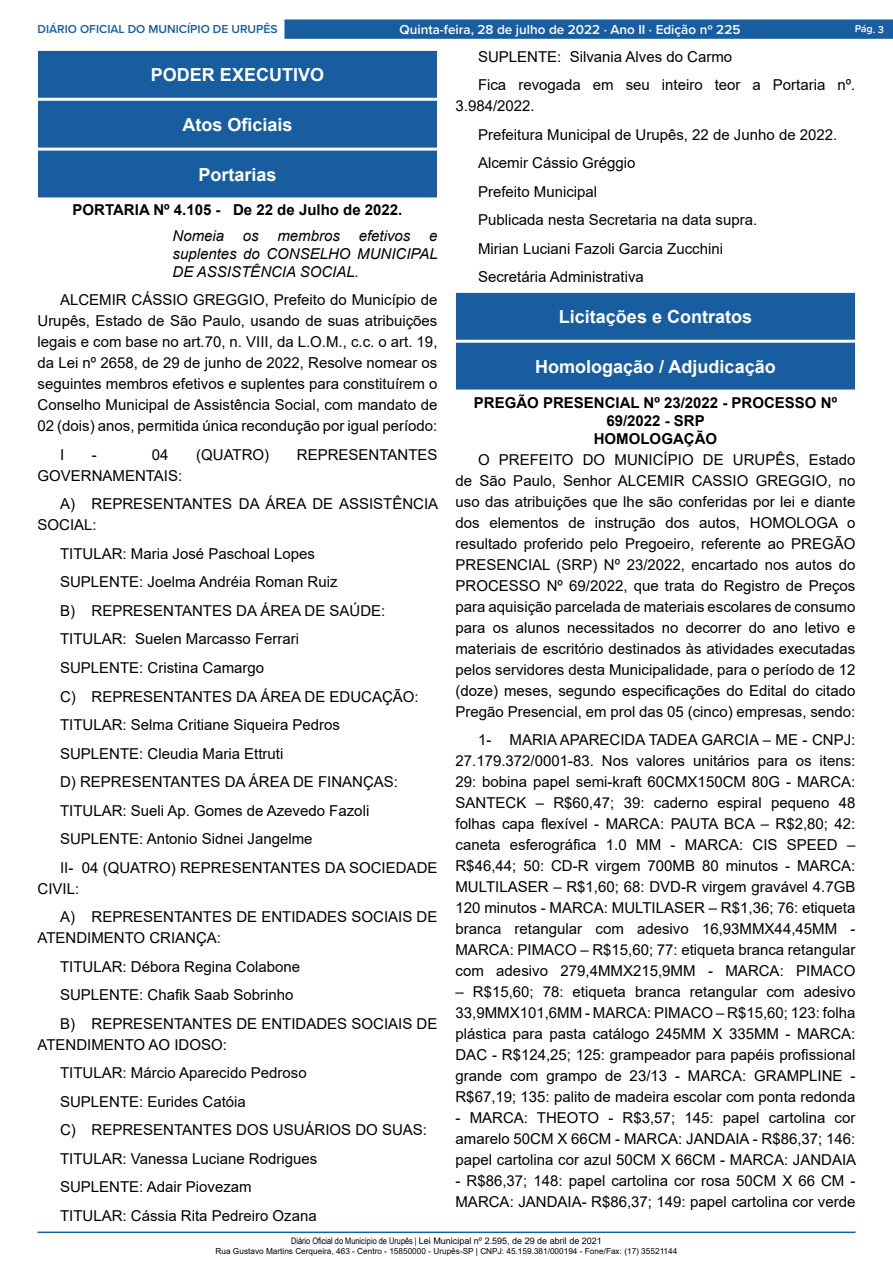
<style>
.page{position:relative;width:893px;height:1263px;background:#fff}
.page>*{position:absolute;margin:0;border:0;box-sizing:border-box;transform-origin:0 0}
.t1{font:700 18px "Arial";color:#fff}
._2_-_Corpo{font:15px/21px "Arial";color:#000}
._1_-_Cabeçalho{font:700 15px/18px "Arial";color:#000;text-align:center}
._3_-_Ementa{font:italic 15px/18px "Arial";color:#000;text-align:justify}
.t2{font:600 13.5px "Proxima Nova";color:#fff}
.t3{font:600 12px "Proxima Nova";color:#185da0}
.t4{font:600 10.5px "Proxima Nova";color:#fff}
.t5{font:9px "Arial";color:#000}
.t6{font:8.25px "Arial";color:#000}
.s1{font-family:"Arial Narrow"}
</style>
<div class="page">
<hr style="left:38px;top:1231px;width:817px;height:2px;background:#185da0">
<div style="left:284px;top:19px;width:609px;height:20px;background:#185da0;border:1px solid #185da0"></div>
<div style="left:39px;top:51px;width:397px;height:46px;background:#185da0"></div>
<div style="left:38px;top:51px;width:399px;height:47px;border:1px solid #185da0"></div>
<div style="left:39px;top:101px;width:397px;height:46px;background:#185da0"></div>
<div style="left:38px;top:101px;width:399px;height:47px;border:1px solid #185da0"></div>
<div style="left:39px;top:151px;width:397px;height:46px;background:#185da0"></div>
<div style="left:456px;top:293px;width:398px;height:46px;background:#185da0"></div>
<div style="left:456px;top:293px;width:399px;height:47px;border:1px solid #185da0"></div>
<div style="left:456px;top:343px;width:398px;height:46px;background:#185da0"></div>
<p class="t3" style="left:38px;top:20px;width:242px">DIÁRIO OFICIAL DO MUNICÍPIO DE URUPÊS</p>
<p class="t2" style="left:399px;top:19px;width:342px">Quinta-feira, 28 de julho de 2022 ⋅ Ano II ⋅ Edição nº 225</p>
<p class="t4" style="left:855px;top:21px;width:31px;rotate:2deg">Pág. 3</p>
<p class="t1" style="left:151px;top:62px;width:175px">PODER EXECUTIVO</p>
<p class="t1" style="left:182px;top:112px;width:112px">Atos Oficiais</p>
<p class="t1" style="left:198px;top:162px;width:80px">Portarias</p>
<p class="_1_-_Cabeçalho" style="left:73px;top:201px;width:331px">PORTARIA Nº 4.105 - De 22 de Julho de 2022.</p>
<p class="_3_-_Ementa" style="left:172px;top:227px;width:267px">Nomeia os membros efetivos e suplentes do CONSELHO MUNICIPAL DE ASSISTÊNCIA SOCIAL.</p>
<p class="_2_-_Corpo" style="left:38px;top:290px;width:401px;text-align:justify;text-indent:22px">ALCEMIR CÁSSIO GREGGIO, Prefeito do Município de Urupês, Estado de São Paulo, usando de suas atribuições legais e com base no art.70, n. VIII, da L.O.M., c.c. o art. 19, da Lei nº 2658, de 29 de junho de 2022, Resolve nomear os seguintes membros efetivos e suplentes para constituírem o Conselho Municipal de Assistência Social, com mandato de 02 (dois) anos, permitida única recondução por igual período:</p>
<p class="_2_-_Corpo" style="left:60px;top:444px;width:6px">I</p>
<p class="_2_-_Corpo" style="left:92px;top:444px;width:6px">-</p>
<p class="_2_-_Corpo" style="left:152px;top:444px;width:18px">04</p>
<p class="_2_-_Corpo" style="left:196px;top:444px;width:75px">(QUATRO)</p>
<p class="_2_-_Corpo" style="left:297px;top:444px;width:142px">REPRESENTANTES</p>
<p class="_2_-_Corpo" style="left:38px;top:465px;width:146px">GOVERNAMENTAIS:</p>
<p class="_2_-_Corpo" style="left:38px;top:494px;width:402px;text-indent:22px">A) REPRESENTANTES DA ÁREA DE ASSISTÊNCIA<br>SOCIAL:</p>
<p class="_2_-_Corpo" style="left:60px;top:543px;width:257px">TITULAR: Maria José Paschoal Lopes</p>
<p class="_2_-_Corpo" style="left:60px;top:572px;width:279px">SUPLENTE: Joelma Andréia Roman Ruiz</p>
<p class="_2_-_Corpo" style="left:60px;top:600px;width:327px">B) REPRESENTANTES DA ÁREA DE SAÚDE:</p>
<p class="_2_-_Corpo" style="left:60px;top:629px;width:241px">TITULAR: Suelen Marcasso Ferrari</p>
<p class="_2_-_Corpo" style="left:60px;top:657px;width:206px">SUPLENTE: Cristina Camargo</p>
<p class="_2_-_Corpo" style="left:60px;top:686px;width:360px">C) REPRESENTANTES DA ÁREA DE EDUCAÇÃO:</p>
<p class="_2_-_Corpo" style="left:60px;top:714px;width:282px">TITULAR: Selma Critiane Siqueira Pedros</p>
<p class="_2_-_Corpo" style="left:60px;top:743px;width:225px">SUPLENTE: Cleudia Maria Ettruti</p>
<p class="_2_-_Corpo" style="left:60px;top:771px;width:340px">D) REPRESENTANTES DA ÁREA DE FINANÇAS:</p>
<p class="_2_-_Corpo" style="left:60px;top:800px;width:311px">TITULAR: Sueli Ap. Gomes de Azevedo Fazoli</p>
<p class="_2_-_Corpo" style="left:60px;top:828px;width:254px">SUPLENTE: Antonio Sidnei Jangelme</p>
<p class="_2_-_Corpo" style="left:38px;top:857px;width:401px;text-indent:22px">II- 04 (QUATRO) REPRESENTANTES DA SOCIEDADE<br>CIVIL:</p>
<p class="_2_-_Corpo" style="left:38px;top:906px;width:401px;text-indent:22px">A) REPRESENTANTES DE ENTIDADES SOCIAIS DE<br>ATENDIMENTO CRIANÇA:</p>
<p class="_2_-_Corpo" style="left:60px;top:956px;width:242px">TITULAR: Débora Regina Colabone</p>
<p class="_2_-_Corpo" style="left:60px;top:984px;width:235px">SUPLENTE: Chafik Saab Sobrinho</p>
<p class="_2_-_Corpo" style="left:38px;top:1013px;width:401px;text-indent:22px">B) REPRESENTANTES DE ENTIDADES SOCIAIS DE<br>ATENDIMENTO AO IDOSO:</p>
<p class="_2_-_Corpo" style="left:60px;top:1062px;width:248px">TITULAR: Márcio Aparecido Pedroso</p>
<p class="_2_-_Corpo" style="left:60px;top:1091px;width:187px">SUPLENTE: Eurides Catóia</p>
<p class="_2_-_Corpo" style="left:60px;top:1119px;width:369px">C) REPRESENTANTES DOS USUÁRIOS DO SUAS:</p>
<p class="_2_-_Corpo" style="left:60px;top:1148px;width:259px">TITULAR: Vanessa Luciane Rodrigues</p>
<p class="_2_-_Corpo" style="left:60px;top:1176px;width:193px">SUPLENTE: Adair Piovezam</p>
<p class="_2_-_Corpo" style="left:60px;top:1205px;width:258px">TITULAR: Cássia Rita Pedreiro Ozana</p>
<p class="_2_-_Corpo" style="left:478px;top:46px;width:256px">SUPLENTE: Silvania Alves do Carmo</p>
<p class="_2_-_Corpo" style="left:455px;top:74px;width:401px;text-indent:22px">Fica revogada em seu inteiro teor a Portaria nº.<br>3.984/2022.</p>
<p class="_2_-_Corpo" style="left:478px;top:124px;width:361px">Prefeitura Municipal de Urupês, 22 de Junho de 2022.</p>
<p class="_2_-_Corpo" style="left:478px;top:152px;width:159px">Alcemir Cássio Gréggio</p>
<p class="_2_-_Corpo" style="left:478px;top:181px;width:121px">Prefeito Municipal</p>
<p class="_2_-_Corpo" style="left:478px;top:209px;width:281px">Publicada nesta Secretaria na data supra.</p>
<p class="_2_-_Corpo" style="left:478px;top:238px;width:247px">Mirian Luciani Fazoli Garcia Zucchini</p>
<p class="_2_-_Corpo" style="left:478px;top:266px;width:167px">Secretária Administrativa</p>
<p class="t1" style="left:559px;top:304px;width:195px">Licitações e Contratos</p>
<p class="t1" style="left:535px;top:354px;width:242px">Homologação / Adjudicação</p>
<p class="_1_-_Cabeçalho" style="left:474px;top:393px;width:365px">PREGÃO PRESENCIAL Nº 23/2022 - PROCESSO Nº<br>69/2022 - SRP</p>
<p class="_1_-_Cabeçalho" style="left:594px;top:429px;width:125px">HOMOLOGAÇÃO</p>
<p class="_2_-_Corpo" style="left:455px;top:449px;width:401px;text-align:justify;text-indent:22px">O PREFEITO DO MUNICÍPIO DE URUPÊS, Estado de São Paulo, Senhor ALCEMIR CASSIO GREGGIO, no uso das atribuições que lhe são conferidas por lei e diante dos elementos de instrução dos autos, HOMOLOGA o resultado proferido pelo Pregoeiro, referente ao PREGÃO PRESENCIAL (SRP) Nº 23/2022, encartado nos autos do PROCESSO Nº 69/2022, que trata do Registro de Preços para aquisição parcelada de materiais escolares de consumo para os alunos necessitados no decorrer do ano letivo e materiais de escritório destinados às atividades executadas pelos servidores desta Municipalidade, para o período de 12 (doze) meses, segundo especificações do Edital do citado Pregão Presencial, em prol das 05 (cinco) empresas, sendo:</p>
<p class="_2_-_Corpo" style="left:455px;top:729px;width:401px;text-align:justify;text-indent:22px">1- MARIA APARECIDA TADEA GARCIA – ME - CNPJ:<br>27.179.372/0001-83. Nos valores unitários para os itens:<br>29: bobina papel semi-kraft 60CMX150CM 80G - MARCA:<br>SANTECK – R$60,47; 39: caderno espiral pequeno 48 folhas capa flexível - MARCA: PAUTA BCA – R$2,80; 42: caneta esferográfica 1.0 MM - MARCA: CIS SPEED – R$46,44; 50: CD-R virgem 700MB 80 minutos - MARCA:<br>MULTILASER – R$1,60; 68: DVD-R virgem gravável 4.7GB 120 minutos - MARCA: MULTILASER – R$1,36; 76: etiqueta branca retangular com adesivo 16,93MMX44,45MM - MARCA: PIMACO – R$15,60; 77: etiqueta branca retangular com adesivo 279,4MMX215,9MM - MARCA: PIMACO</p>
<p class="_2_-_Corpo" style="left:455px;top:981px;width:401px;text-align:justify">– R$15,60; 78: etiqueta branca retangular com adesivo 33,9MMX101,6MM - MARCA: PIMACO – R$15,60; 123: folha plástica para pasta catálogo 245MM X 335MM - MARCA:<br>DAC - R$124,25; 125: grampeador para papéis profissional grande com grampo de 23/13 - MARCA: GRAMPLINE - R$67,19; 135: palito de madeira escolar com ponta redonda</p>
<p class="_2_-_Corpo" style="left:455px;top:1107px;width:402px;text-align:justify">- MARCA: THEOTO - R$3,57; 145: papel cartolina cor amarelo 50CM X 66CM - MARCA: JANDAIA - R$86,37; 146: papel cartolina cor azul 50CM X 66CM - MARCA: JANDAIA</p>
<p class="_2_-_Corpo" style="left:455px;top:1170px;width:401px">- R$86,37; 148: papel cartolina cor rosa 50CM X 66 CM -<br>MARCA: JANDAIA- R$86,37; 149: papel cartolina cor verde</p>
<p class="t5" style="left:291px;top:1235px;width:312px"><span class="s1">Diário Oficial do Município de Urupês |</span> Lei Municipal nº 2.595, de 29 de abril de 2021</p>
<p class="t6" style="left:216px;top:1245px;width:463px">Rua Gustavo Martins Cerqueira, 463 - Centro - 15850000 - Urupês-SP | CNPJ: 45.159.381/000194 - Fone/Fax: (17) 35521144</p>
</div>
